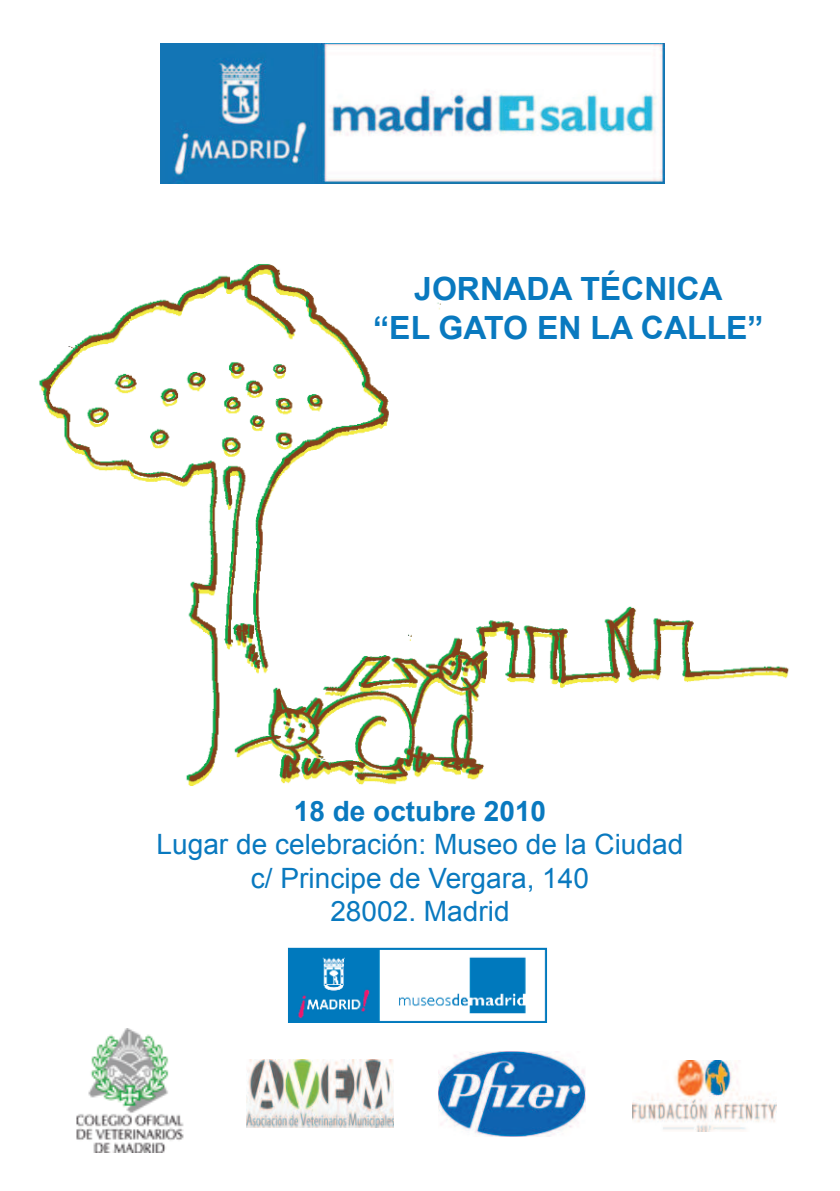
<style>
.page{position:relative;width:840px;height:1191px;background:#fff}
.page>*{position:absolute;margin:0;border:0;box-sizing:border-box;transform-origin:0 0}
.t1{font:700 32px/38.4px "Arial";color:#0979bf;text-align:center}
.t2{font:28px/33.6px "Arial";color:#0979bf;text-align:center}
.t3{font:700 28px "Arial";color:#0979bf}
</style>
<div class="page">
<img style="left:39px;top:264px;width:750px;height:522px">
<img style="left:160px;top:43px;width:504px;height:140px">
<img style="left:76px;top:1028px;width:108px;height:124px">
<img style="left:246px;top:1060px;width:147px;height:67px">
<img style="left:438px;top:1051px;width:147px;height:85px">
<img style="left:632px;top:1060px;width:143px;height:71px">
<svg style="left:287px;top:1022px;width:261px;height:1px"></svg>
<img style="left:287px;top:947px;width:260px;height:75px">
<p class="t1" style="left:373px;top:270px;width:391px">JORNADA TÉCNICA<br>“EL GATO EN LA CALLE”</p>
<p class="t3" style="left:293px;top:795px;width:254px">18 de octubre 2010</p>
<p class="t2" style="left:156px;top:827px;width:528px">Lugar de celebración: Museo de la Ciudad c/ Principe de Vergara, 140<br>28002. Madrid</p>
</div>
